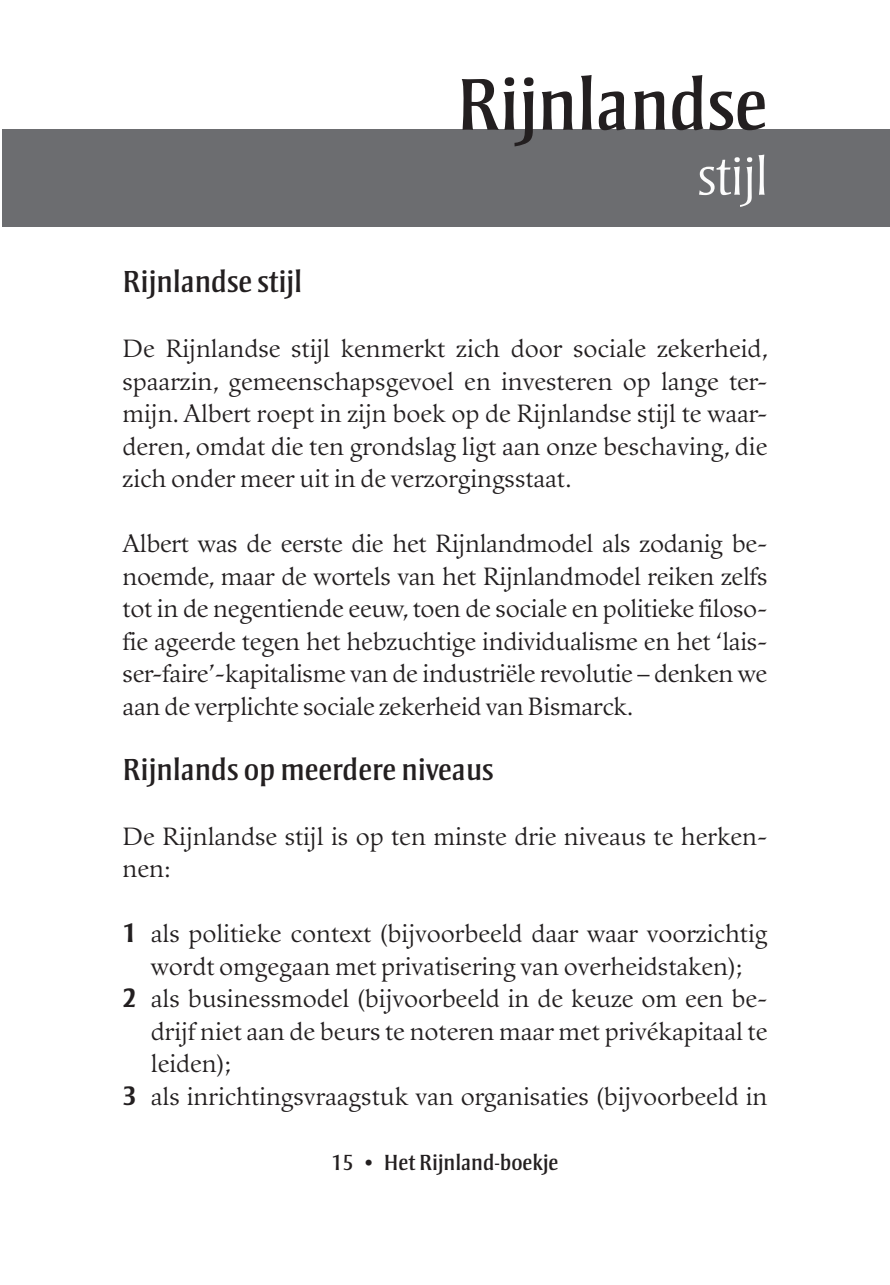
<style>
.page{position:relative;width:890px;height:1285px;background:#fff}
.page>*{position:absolute;margin:0;border:0;box-sizing:border-box;transform-origin:0 0}
.t1{font:75px "Strayhorn MT Std";color:#231f20}
.t2{font:300 55px "Strayhorn MT Std";color:#fcfcfc}
.t3{font:31.25px "Strayhorn MT Std";color:#231f20}
.t4{font:24.5px/32.5px "Guardi LT Std";color:#231f20;text-align:justify}
.t5{font:22.5px "Strayhorn MT Std";color:#231f20}
.s1{font-family:"Strayhorn";font-weight:700;font-size:27.5px}
</style>
<div class="page">
<div style="left:2px;top:130px;width:888px;height:97px;background:#6c6d70"></div>
<h1 class="t1" style="left:456px;top:62px;width:312px">Rijnlandse</h1>
<h2 class="t2" style="left:697px;top:146px;width:71px">stijl</h2>
<p class="t3" style="left:123px;top:264px;width:181px">Rijnlandse stijl</p>
<p class="t4" style="left:123px;top:333px;width:647px">De Rijnlandse stijl kenmerkt zich door sociale zekerheid, spaarzin, gemeenschapsgevoel en investeren op lange ter&shy;mijn. Albert roept in zijn boek op de Rijnlandse stijl te waar&shy;deren, omdat die ten grondslag ligt aan onze beschaving, die zich onder meer uit in de verzorgingsstaat.</p>
<p class="t4" style="left:123px;top:528px;width:646px">Albert was de eerste die het Rijnlandmodel als zodanig be&shy;noemde, maar de wortels van het Rijnlandmodel reiken zelfs tot in de negentiende eeuw, toen de sociale en politieke filoso&shy;fie ageerde tegen het hebzuchtige individualisme en het ‘lais&shy;ser-faire’-kapitalisme van de industriële revolutie – denken we aan de verplichte sociale zekerheid van Bismarck.</p>
<p class="t3" style="left:123px;top:751px;width:372px">Rijnlands op meerdere niveaus</p>
<p class="t4" style="left:123px;top:820px;width:646px">De Rijnlandse stijl is op ten minste drie niveaus te herken&shy;nen:</p>
<p class="t4" style="left:123px;top:918px;width:646px"><span class="s1">1</span> als politieke context (bijvoorbeeld daar waar voorzichtig</p>
<p class="t4" style="left:151px;top:950px;width:593px">wordt omgegaan met privatisering van overheidstaken);</p>
<p class="t4" style="left:123px;top:983px;width:646px"><span class="s1">2</span> als businessmodel (bijvoorbeeld in de keuze om een be-</p>
<p class="t4" style="left:151px;top:1015px;width:618px">drijf niet aan de beurs te noteren maar met privékapitaal te</p>
<p class="t4" style="left:151px;top:1048px;width:82px">leiden);</p>
<p class="t4" style="left:123px;top:1080px;width:646px"><span class="s1">3</span> als inrichtingsvraagstuk van organisaties (bijvoorbeeld in</p>
<p class="t5" style="left:332px;top:1149px;width:228px">15 • Het Rijnland-boekje</p>
</div>
